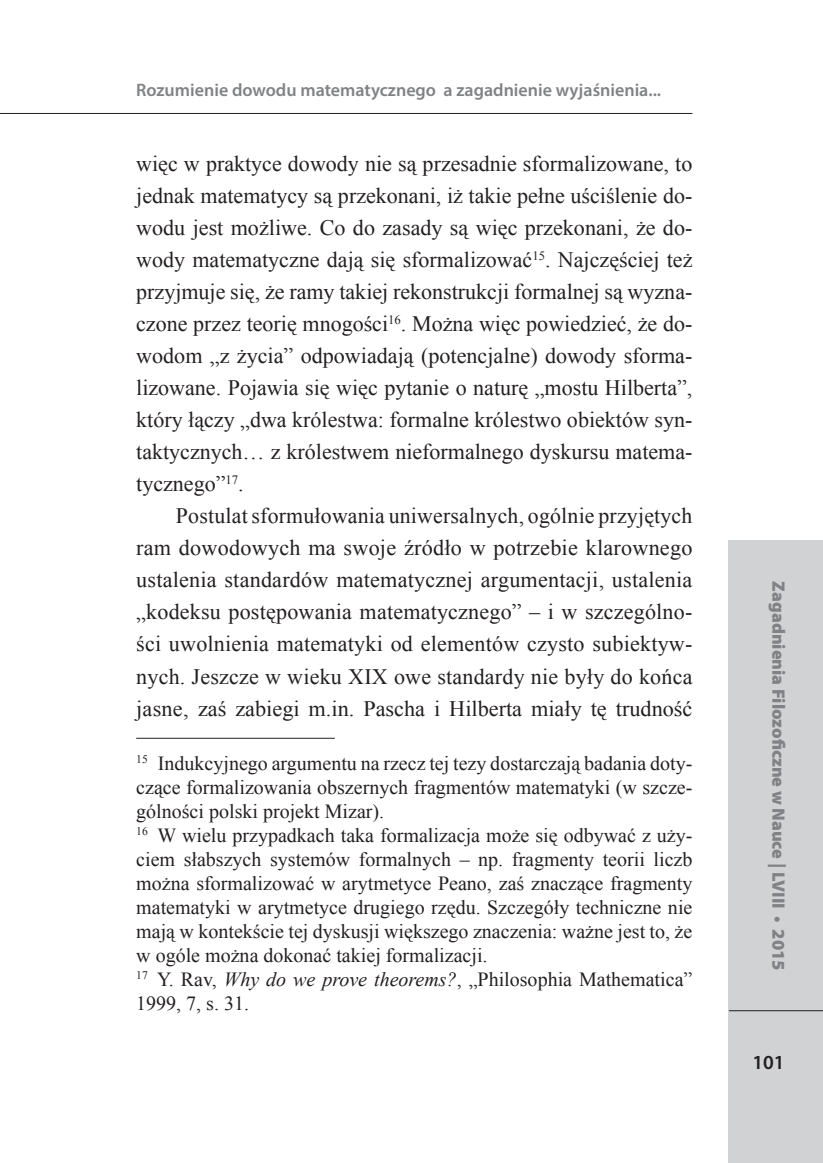
<style>
.page{position:relative;width:823px;height:1163px;background:#fff}
.page>*{position:absolute;margin:0;border:0;box-sizing:border-box;transform-origin:0 0}
.Przypis_dolny{font:22px/32px "Times New Roman";color:#231f20;text-align:justify}
.Tekst{font:22px/32px "Times New Roman";color:#231f20;text-align:justify}
.Przypis_dolny-2{font:20px/24px "Times New Roman";color:#231f20;text-align:justify}
.t1{font:600 20px "Myriad Pro";color:#231f20}
.t2{font:600 18px "Myriad Pro";color:#808285}
.t3{font:900 18px "Myriad Pro";color:#808285}
.s1{font-style:italic}
</style>
<div class="page">
<div style="left:727px;top:540px;width:95px;height:622px;background:#d1d2d4"></div>
<hr style="left:0;top:113px;width:692px;height:1px;background:#231f20">
<hr style="left:728px;top:1010px;width:94px;height:1px;background:#231f20">
<hr style="left:136px;top:737px;width:198px;height:1px;background:#231f20">
<p class="t2" style="left:136px;top:79px;width:526px">Rozumienie dowodu matematycznego a zagadnienie wyjaśnienia...</p>
<p class="Przypis_dolny" style="left:136px;top:147px;width:557px">więc w praktyce dowody nie są przesadnie sformalizowane, to jednak matematycy są przekonani, iż takie pełne uściślenie do&shy;wodu jest możliwe. Co do zasady są więc przekonani, że do&shy;wody matematyczne dają się sformalizować<sup>15</sup>. Najczęściej też przyjmuje się, że ramy takiej rekonstrukcji formalnej są wyzna&shy;czone przez teorię mnogości<sup>16</sup>. Można więc powiedzieć, że do&shy;wodom „z życia” odpowiadają (potencjalne) dowody sforma&shy;lizowane. Pojawia się więc pytanie o naturę „mostu Hilberta”, który łączy „dwa królestwa: formalne królestwo obiektów syn&shy;taktycznych… z królestwem nieformalnego dyskursu matema&shy;tycznego”<sup>17</sup>.</p>
<p class="Tekst" style="left:136px;top:499px;width:557px;text-indent:40px">Postulat sformułowania uniwersalnych, ogólnie przyjętych ram dowodowych ma swoje źródło w potrzebie klarownego ustalenia standardów matematycznej argumentacji, ustalenia „kodeksu postępowania matematycznego” – i w szczególno&shy;ści uwolnienia matematyki od elementów czysto subiektyw&shy;nych. Jeszcze w wieku XIX owe standardy nie były do końca jasne, zaś zabiegi m.in. Pascha i Hilberta miały tę trudność</p>
<p class="Przypis_dolny-2" style="left:136px;top:750px;width:557px"><sup>15</sup> Indukcyjnego argumentu na rzecz tej tezy dostarczają badania doty&shy;czące formalizowania obszernych fragmentów matematyki (w szcze&shy;gólności polski projekt Mizar).</p>
<p class="Przypis_dolny-2" style="left:136px;top:822px;width:557px"><sup>16</sup> W wielu przypadkach taka formalizacja może się odbywać z uży&shy;ciem słabszych systemów formalnych – np. fragmenty teorii liczb można sformalizować w arytmetyce Peano, zaś znaczące fragmenty matematyki w arytmetyce drugiego rzędu. Szczegóły techniczne nie mają w kontekście tej dyskusji większego znaczenia: ważne jest to, że w ogóle można dokonać takiej formalizacji.</p>
<p class="Przypis_dolny-2" style="left:136px;top:966px;width:557px"><sup>17</sup> Y. Rav, <span class="s1">Why do we prove theorems?</span>, „Philosophia Mathematica”<br>1999, 7, s. 31.</p>
<p class="t3" style="left:790px;top:581px;width:390px;rotate:90deg">Zagadnienia Filozoficzne w Nauce | LVIII • 2015</p>
<p class="t1" style="left:752px;top:1049px;width:34px">101</p>
</div>
